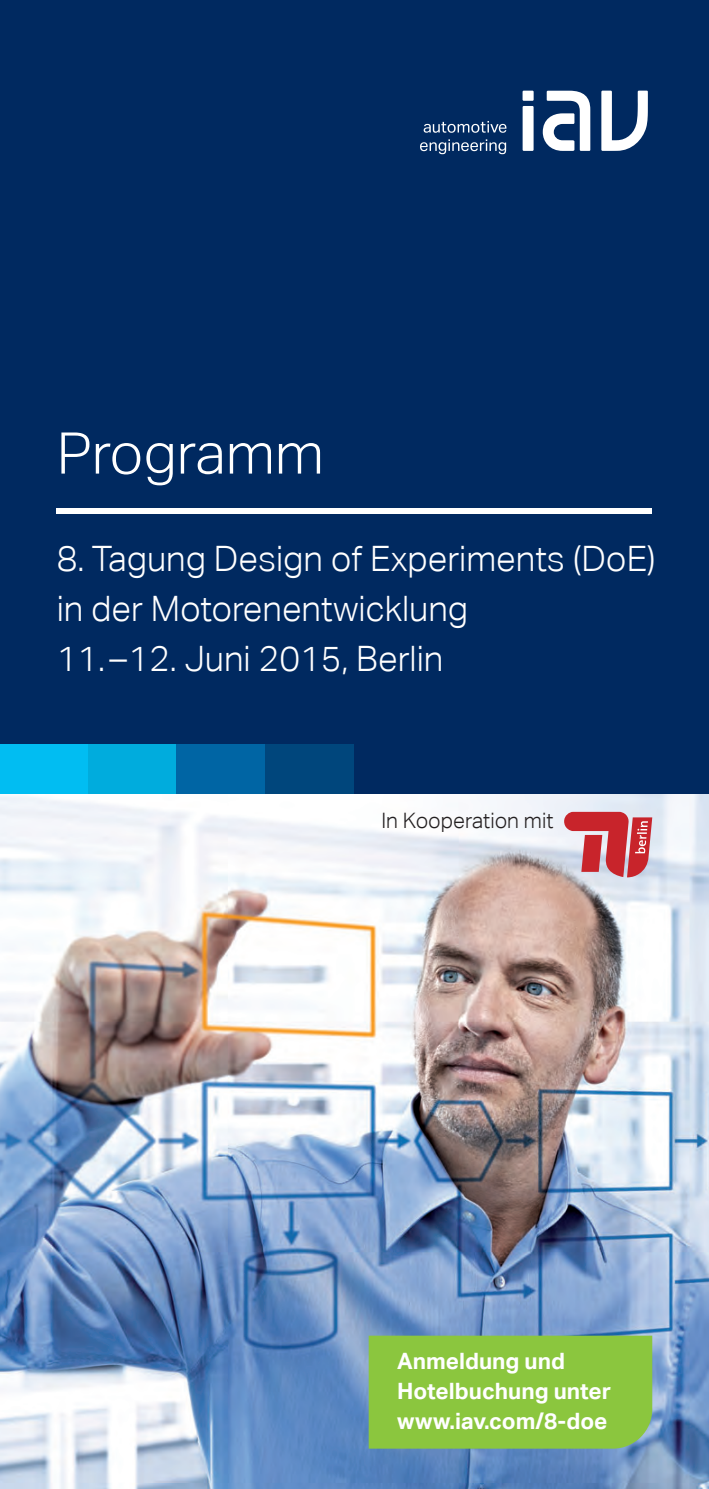
<style>
.page{position:relative;width:709px;height:1489px;background:#fff}
.page>*{position:absolute;margin:0;border:0;box-sizing:border-box;transform-origin:0 0}
.t1{font:300 57.5px "Aktiv Grotesk";color:#fff}
.t2{font:300 35px/50px "Aktiv Grotesk";color:#fff}
.t3{font:700 22.5px/30px "Aktiv Grotesk";color:#fff}
.t4{font:300 21.25px "Aktiv Grotesk";color:#231f20}
</style>
<div class="page">
<div style="left:0;top:0;width:709px;height:1488px;background:#002960"></div>
<div style="left:0;top:744px;width:88px;height:50px;background:#01bdf2"></div>
<div style="left:88px;top:744px;width:88px;height:50px;background:#00acdd"></div>
<div style="left:176px;top:744px;width:89px;height:50px;background:#0065a4"></div>
<div style="left:265px;top:744px;width:88px;height:50px;background:#00467c"></div>
<img style="left:0;top:794px;width:709px;height:694px">
<div style="left:57px;top:508px;width:595px;height:6px;background:#fff"></div>
<svg style="left:363px;top:1335px;width:305px;height:113px;background:#89c24a"></svg>
<svg style="left:601px;top:91px;width:47px;height:60px"></svg>
<svg style="left:543px;top:91px;width:47px;height:60px"></svg>
<div style="left:522px;top:91px;width:11px;height:10px;background:#fff"></div>
<div style="left:522px;top:106px;width:11px;height:45px;background:#fff"></div>
<svg style="left:423px;top:121px;width:83px;height:12px"></svg>
<svg style="left:420px;top:139px;width:86px;height:15px"></svg>
<svg style="left:564px;top:811px;width:88px;height:66px;background:#cf6d75"></svg>
<h1 class="t1" style="left:57px;top:420px;width:269px">Programm</h1>
<h2 class="t2" style="left:57px;top:533px;width:600px">8. Tagung Design of Experiments (DoE) in der Motorenentwicklung</h2>
<h2 class="t2" style="left:57px;top:633px;width:388px">11. – 12. Juni 2015, Berlin</h2>
<p class="t4" style="left:381px;top:808px;width:173px">In Kooperation mit</p>
<p class="t3" style="left:397px;top:1346px;width:216px">Anmeldung und<br>Hotelbuchung unter www.iav.com/8-doe</p>
<p class="t3" style="left:400px;top:1347px;width:216px">Anmeldung und<br>Hotelbuchung unter www.iav.com/4-teg</p>
</div>
